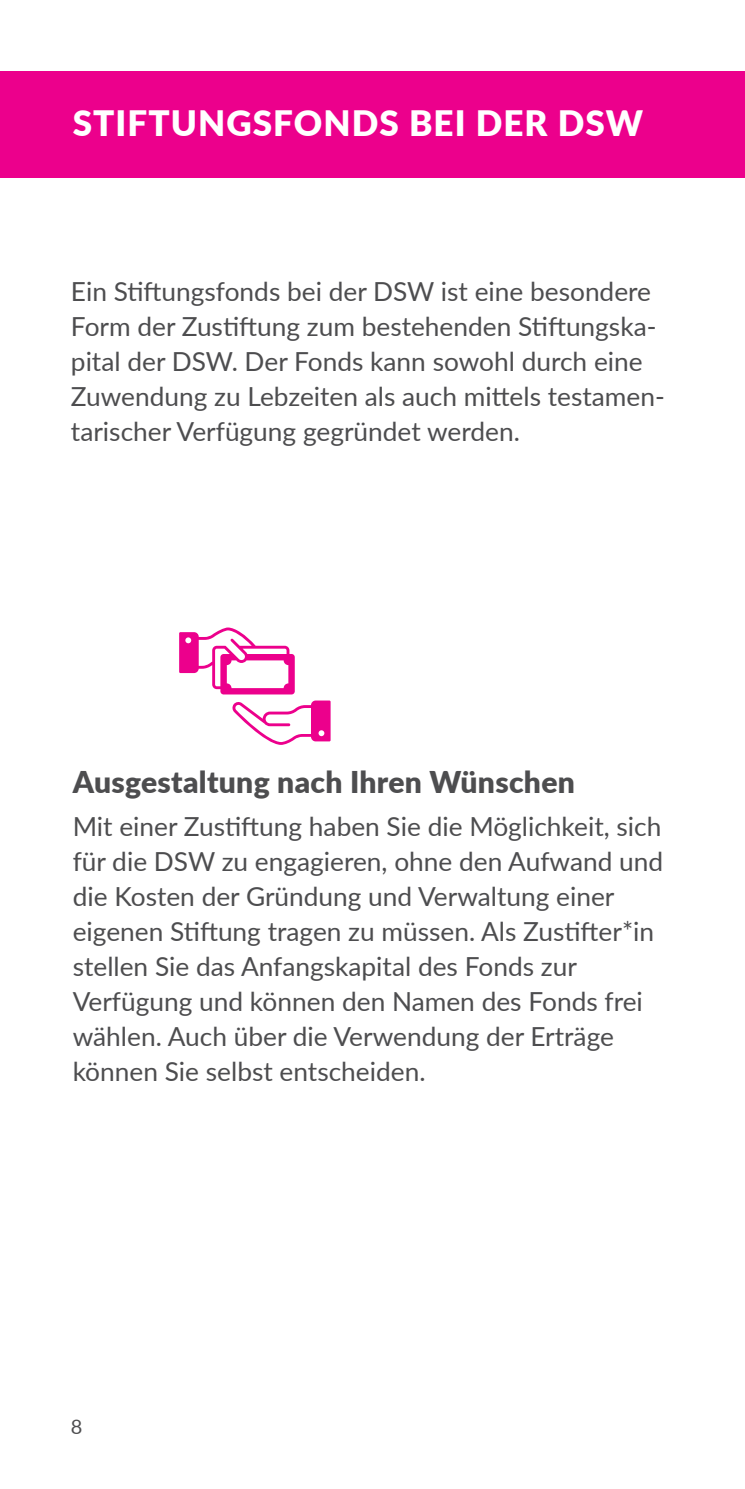
<style>
.page{position:relative;width:745px;height:1489px;background:#fff}
.page>*{position:absolute;margin:0;border:0;box-sizing:border-box;transform-origin:0 0}
.t1{font:900 35px "Lato";letter-spacing:.03em;color:#fff}
.t2{font:900 30px "Lato";letter-spacing:.01em;color:#4d4d4f}
.t3{font:26.25px/35px "Lato";color:#4d4d4f}
.t4{font:20px "Lato";color:#4d4d4f}
</style>
<div class="page">
<div style="left:0;top:71px;width:744px;height:106px;background:#ec008c"></div>
<svg style="left:232px;top:700px;width:98px;height:44px"></svg>
<svg style="left:179px;top:627px;width:115px;height:67px"></svg>
<p class="t1" style="left:73px;top:97px;width:571px">STIFTUNGSFONDS BEI DER DSW</p>
<p class="t3" style="left:71px;top:273px;width:595px">Ein Stiftungsfonds bei der DSW ist eine besondere Form der Zustiftung zum bestehenden Stiftungska&shy;pital der DSW. Der Fonds kann sowohl durch eine Zuwendung zu Lebzeiten als auch mittels testamen&shy;tarischer Verfügung gegründet werden.</p>
<p class="t2" style="left:73px;top:760px;width:503px">Ausgestaltung nach Ihren Wünschen</p>
<p class="t3" style="left:73px;top:807px;width:591px">Mit einer Zustiftung haben Sie die Möglichkeit, sich für die DSW zu engagieren, ohne den Aufwand und die Kosten der Gründung und Verwaltung einer eigenen Stiftung tragen zu müssen. Als Zustifter*in stellen Sie das Anfangskapital des Fonds zur Verfügung und können den Namen des Fonds frei wählen. Auch über die Verwendung der Erträge können Sie selbst entscheiden.</p>
<p class="t4" style="left:71px;top:1412px;width:13px">8</p>
</div>
